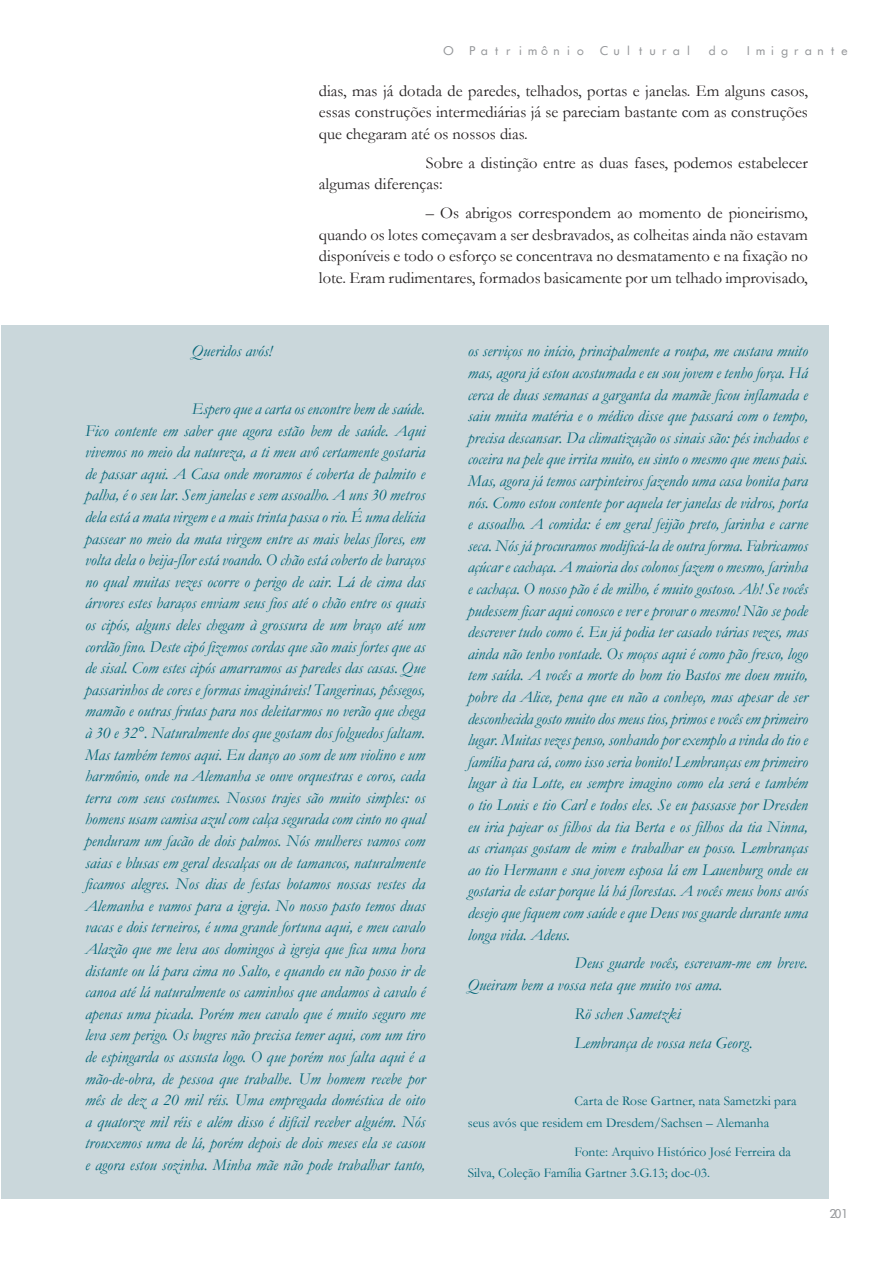
<style>
.page{position:relative;width:893px;height:1263px;background:#fff}
.page>*{position:absolute;margin:0;border:0;box-sizing:border-box;transform-origin:0 0}
.t1{font:italic 16.5px/21.6px "Garamond";color:#006376;text-align:justify}
.t2{font:16.5px/21.6px "Garamond";color:#231f20;text-align:justify}
.t3{font:13.5px/21.6px "Garamond";color:#006376}
.t4{font:12px "Futurist Fixed Width";color:#95979a}
</style>
<div class="page">
<div style="left:1px;top:325px;width:827px;height:873px;background:#cad7db"></div>
<p class="t4" style="left:442px;top:43px;width:409px">O Patrimônio Cultural do Imigrante</p>
<p class="t2" style="left:319px;top:79px;width:490px">dias, mas já dotada de paredes, telhados, portas e janelas. Em alguns casos, essas construções intermediárias já se pareciam bastante com as construções que chegaram até os nossos dias.</p>
<p class="t2" style="left:319px;top:151px;width:490px;text-indent:107px">Sobre a distinção entre as duas fases, podemos estabelecer algumas diferenças:</p>
<p class="t2" style="left:319px;top:202px;width:490px;text-indent:107px">– Os abrigos correspondem ao momento de pioneirismo, quando os lotes começavam a ser desbravados, as colheitas ainda não estavam disponíveis e todo o esforço se concentrava no desmatamento e na fixação no lote. Eram rudimentares, formados basicamente por um telhado improvisado,</p>
<p class="t1" style="left:192px;top:340px;width:82px">Queridos avós!</p>
<p class="t1" style="left:85px;top:397px;width:342px;text-indent:107px">Espero que a carta os encontre bem de saúde.<br>Fico contente em saber que agora estão bem de saúde. Aqui vivemos no meio da natureza, a ti meu avô certamente gostaria de passar aqui. A Casa onde moramos é coberta de palmito e palha, é o seu lar. Sem janelas e sem assoalho. A uns 30 metros dela está a mata virgem e a mais trinta passa o rio. É uma delícia passear no meio da mata virgem entre as mais belas flores, em volta dela o beija-flor está voando. O chão está coberto de baraços no qual muitas vezes ocorre o perigo de cair. Lá de cima das árvores estes baraços enviam seus fios até o chão entre os quais os cipós, alguns deles chegam à grossura de um braço até um cordão fino. Deste cipó fizemos cordas que são mais fortes que as de sisal. Com estes cipós amarramos as paredes das casas. Que passarinhos de cores e formas imagináveis! Tangerinas, pêssegos, mamão e outras frutas para nos deleitarmos no verão que chega à 30 e 32°. Naturalmente dos que gostam dos folguedos faltam.<br>Mas também temos aqui. Eu danço ao som de um violino e um harmônio, onde na Alemanha se ouve orquestras e coros, cada terra com seus costumes. Nossos trajes são muito simples: os homens usam camisa azul com calça segurada com cinto no qual penduram um facão de dois palmos. Nós mulheres vamos com saias e blusas em geral descalças ou de tamancos, naturalmente ficamos alegres. Nos dias de festas botamos nossas vestes da Alemanha e vamos para a igreja. No nosso pasto temos duas vacas e dois terneiros, é uma grande fortuna aqui, e meu cavalo Alazão que me leva aos domingos à igreja que fica uma hora distante ou lá para cima no Salto, e quando eu não posso ir de canoa até lá naturalmente os caminhos que andamos à cavalo é apenas uma picada. Porém meu cavalo que é muito seguro me leva sem perigo. Os bugres não precisa temer aqui, com um tiro de espingarda os assusta logo. O que porém nos falta aqui é a mão-de-obra, de pessoa que trabalhe. Um homem recebe por mês de dez a 20 mil réis. Uma empregada doméstica de oito a quatorze mil réis e além disso é difícil receber alguém. Nós trouxemos uma de lá, porém depois de dois meses ela se casou e agora estou sozinha. Minha mãe não pode trabalhar tanto,</p>
<p class="t1" style="left:468px;top:340px;width:342px">os serviços no início, principalmente a roupa, me custava muito mas, agora já estou acostumada e eu sou jovem e tenho força. Há cerca de duas semanas a garganta da mamãe ficou inflamada e saiu muita matéria e o médico disse que passará com o tempo, precisa descansar. Da climatização os sinais são: pés inchados e coceira na pele que irrita muito, eu sinto o mesmo que meus pais.<br>Mas, agora já temos carpinteiros fazendo uma casa bonita para nós. Como estou contente por aquela ter janelas de vidros, porta e assoalho. A comida: é em geral feijão preto, farinha e carne seca. Nós já procuramos modificá-la de outra forma. Fabricamos açúcar e cachaça. A maioria dos colonos fazem o mesmo, farinha e cachaça. O nosso pão é de milho, é muito gostoso. Ah! Se vocês pudessem ficar aqui conosco e ver e provar o mesmo! Não se pode descrever tudo como é. Eu já podia ter casado várias vezes, mas ainda não tenho vontade. Os moços aqui é como pão fresco, logo tem saída. A vocês a morte do bom tio Bastos me doeu muito, pobre da Alice, pena que eu não a conheço, mas apesar de ser desconhecida gosto muito dos meus tios, primos e vocês em primeiro lugar. Muitas vezes penso, sonhando por exemplo a vinda do tio e família para cá, como isso seria bonito! Lembranças em primeiro lugar à tia Lotte, eu sempre imagino como ela será e também o tio Louis e tio Carl e todos eles. Se eu passasse por Dresden eu iria pajear os filhos da tia Berta e os filhos da tia Ninna, as crianças gostam de mim e trabalhar eu posso. Lembranças ao tio Hermann e sua jovem esposa lá em Lauenburg onde eu gostaria de estar porque lá há florestas. A vocês meus bons avós desejo que fiquem com saúde e que Deus vos guarde durante uma longa vida. Adeus.</p>
<p class="t1" style="left:468px;top:952px;width:342px;text-indent:107px">Deus guarde vocês, escrevam-me em breve.<br>Queiram bem a vossa neta que muito vos ama.</p>
<p class="t1" style="left:575px;top:999px;width:180px;line-height:28.8px">Rö schen Sametzki<br>Lembrança de vossa neta Georg.</p>
<p class="t3" style="left:468px;top:1090px;width:330px;text-indent:107px">Carta de Rose Gartner, nata Sametzki para seus avós que residem em Dresdem/Sachsen – Alemanha</p>
<p class="t3" style="left:468px;top:1140px;width:325px;text-indent:107px">Fonte: Arquivo Histórico José Ferreira da<br>Silva, Coleção Família Gartner 3.G.13; doc-03.</p>
<p class="t4" style="left:827px;top:1206px;width:25px">201</p>
</div>
